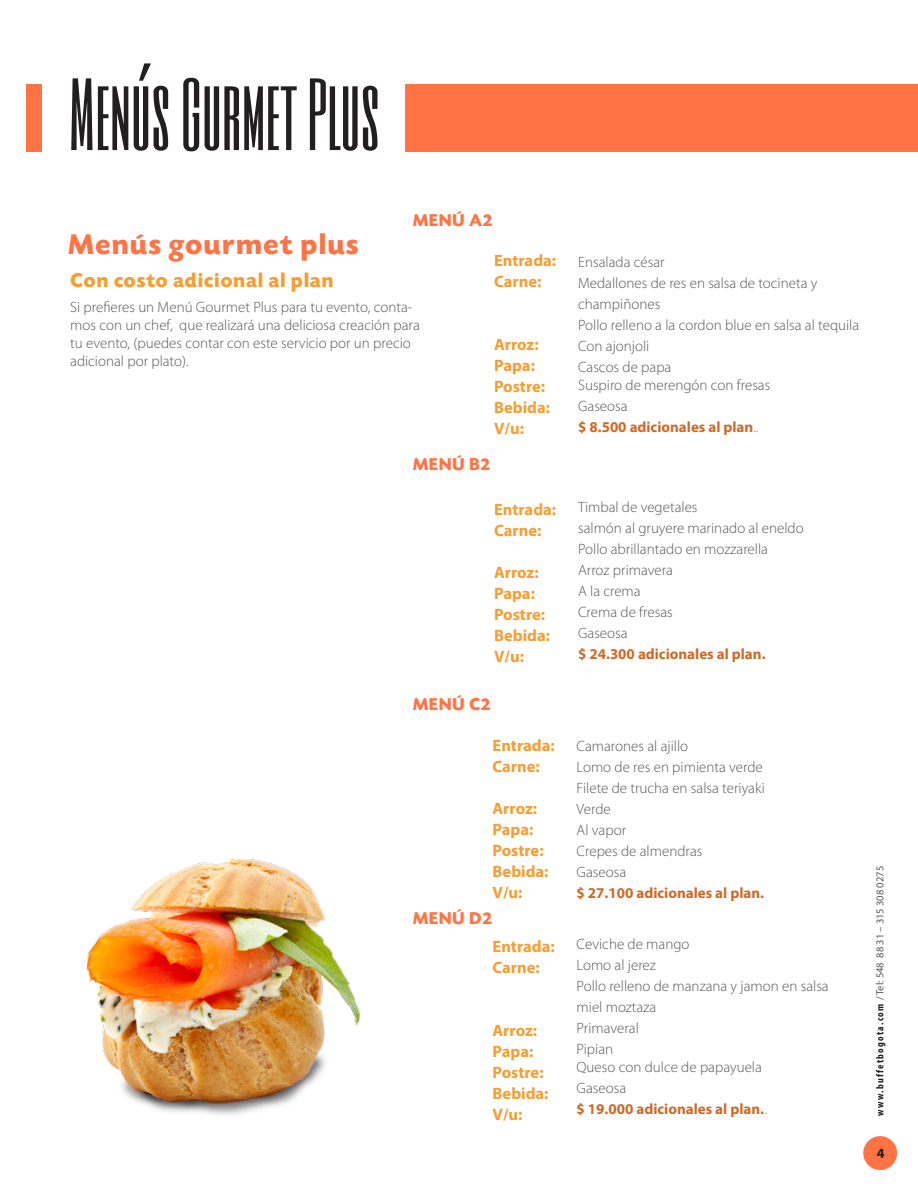
<style>
.page{position:relative;width:918px;height:1188px;background:#fff}
.page>*{position:absolute;margin:0;border:0;box-sizing:border-box;transform-origin:0 0}
.texto{font:84.9px "Six Caps";color:#231f20}
.texto-2{font:700 30px "Today SHOP";letter-spacing:.06em;color:#ff7345}
.texto-3{font:700 21px "Today SHOP";letter-spacing:.06em;color:#f89d31}
.texto_regular{font:700 18px "Today SHOP";letter-spacing:.06em;color:#ff7345}
.texto_regular-2{font:700 16.5px "Myriad Pro";color:#f89d31}
.texto-4{font:300 15px/18px "Myriad Pro";color:#57585a}
.texto-5{font:700 15px "Myriad Pro";color:#cf6926}
.t1{font:700 14.1px "Myriad Pro";color:#231f20}
.t2{font:10.5px "Myriad Pro";color:#57585a}
.s1{font-weight:300}
.s2{font-weight:300;color:#ff7345}
.s3{font-weight:700;font-stretch:condensed;color:#231f20}
</style>
<div class="page">
<div style="left:863px;top:1136px;width:34px;height:34px;background:#ff7345;border-radius:50%"></div>
<div style="left:405px;top:84px;width:513px;height:68px;background:#ff7345"></div>
<img style="left:86px;top:859px;width:275px;height:256px">
<div style="left:26px;top:84px;width:15px;height:68px;background:#ff7345"></div>
<p class="texto" style="left:69px;top:55px;width:313px">Menús Gurmet Plus</p>
<p class="texto-2" style="left:69px;top:229px;width:291px">Menús gourmet plus</p>
<p class="texto-3" style="left:71px;top:269px;width:264px">Con costo adicional al plan</p>
<p class="texto_regular" style="left:413px;top:211px;width:81px">MENÚ A2</p>
<p class="texto_regular-2" style="left:494px;top:250px;width:64px">Entrada:</p>
<p class="texto_regular-2" style="left:494px;top:271px;width:49px">Carne:</p>
<p class="texto-4" style="left:70px;top:298px;width:351px">Si prefieres un Menú Gourmet Plus para tu evento, conta&shy;mos con un chef, que realizará una deliciosa creación para tu evento, (puedes contar con este servicio por un precio adicional por plato).</p>
<p class="texto_regular-2" style="left:494px;top:334px;width:46px">Arroz:</p>
<p class="texto_regular-2" style="left:494px;top:355px;width:42px">Papa:</p>
<p class="texto_regular-2" style="left:494px;top:376px;width:53px">Postre:</p>
<p class="texto_regular-2" style="left:494px;top:397px;width:58px">Bebida:</p>
<p class="texto_regular-2" style="left:494px;top:418px;width:31px">V/u:</p>
<p class="texto_regular" style="left:413px;top:455px;width:79px">MENÚ B2</p>
<p class="texto_regular-2" style="left:494px;top:499px;width:64px">Entrada:</p>
<p class="texto_regular-2" style="left:494px;top:520px;width:49px">Carne:</p>
<p class="texto_regular-2" style="left:494px;top:562px;width:46px">Arroz:</p>
<p class="texto_regular-2" style="left:494px;top:583px;width:42px">Papa:</p>
<p class="texto_regular-2" style="left:494px;top:604px;width:53px">Postre:</p>
<p class="texto_regular-2" style="left:494px;top:625px;width:58px">Bebida:</p>
<p class="texto_regular-2" style="left:494px;top:646px;width:31px">V/u:</p>
<p class="texto_regular" style="left:413px;top:695px;width:79px">MENÚ C2</p>
<p class="texto_regular-2" style="left:493px;top:735px;width:64px">Entrada:</p>
<p class="texto_regular-2" style="left:493px;top:756px;width:49px">Carne:</p>
<p class="texto_regular-2" style="left:493px;top:798px;width:46px">Arroz:</p>
<p class="texto_regular-2" style="left:493px;top:819px;width:42px">Papa:</p>
<p class="texto_regular-2" style="left:493px;top:840px;width:53px">Postre:</p>
<p class="texto_regular-2" style="left:493px;top:861px;width:58px">Bebida:</p>
<p class="texto_regular-2" style="left:493px;top:882px;width:31px">V/u:</p>
<p class="texto_regular" style="left:413px;top:909px;width:80px">MENÚ D2</p>
<p class="texto_regular-2" style="left:493px;top:936px;width:64px">Entrada:</p>
<p class="texto_regular-2" style="left:493px;top:957px;width:49px">Carne:</p>
<p class="texto_regular-2" style="left:493px;top:1020px;width:46px">Arroz:</p>
<p class="texto_regular-2" style="left:493px;top:1041px;width:42px">Papa:</p>
<p class="texto_regular-2" style="left:493px;top:1062px;width:53px">Postre:</p>
<p class="texto_regular-2" style="left:493px;top:1083px;width:58px">Bebida:</p>
<p class="texto_regular-2" style="left:493px;top:1104px;width:31px">V/u:</p>
<p class="texto-4" style="left:578px;top:253px;width:88px">Ensalada césar</p>
<p class="texto-4" style="left:578px;top:272px;width:241px;line-height:21px">Medallones de res en salsa de tocineta y champiñones</p>
<p class="texto-4" style="left:578px;top:316px;width:283px">Pollo relleno a la cordon blue en salsa al tequila</p>
<p class="texto-4" style="left:578px;top:337px;width:73px">Con ajonjoli</p>
<p class="texto-4" style="left:578px;top:358px;width:95px">Cascos de papa</p>
<p class="texto-4" style="left:578px;top:376px;width:194px">Suspiro de merengón con fresas</p>
<p class="texto-4" style="left:578px;top:397px;width:51px">Gaseosa</p>
<p class="texto-5" style="left:578px;top:417px;width:182px">$ 8.500 adicionales al plan<span class="s1">.</span><span class="s2">.</span></p>
<p class="texto-4" style="left:578px;top:498px;width:121px">Timbal de vegetales</p>
<p class="texto-4" style="left:578px;top:519px;width:227px">salmón al gruyere marinado al eneldo</p>
<p class="texto-4" style="left:578px;top:540px;width:191px">Pollo abrillantado en mozzarella</p>
<p class="texto-4" style="left:578px;top:561px;width:96px">Arroz primavera</p>
<p class="texto-4" style="left:578px;top:582px;width:64px">A la crema</p>
<p class="texto-4" style="left:578px;top:603px;width:96px">Crema de fresas</p>
<p class="texto-4" style="left:578px;top:624px;width:51px">Gaseosa</p>
<p class="texto-5" style="left:578px;top:645px;width:189px">$ 24.300 adicionales al plan.</p>
<p class="texto-4" style="left:577px;top:737px;width:113px">Camarones al ajillo</p>
<p class="texto-4" style="left:577px;top:758px;width:188px">Lomo de res en pimienta verde</p>
<p class="texto-4" style="left:577px;top:779px;width:190px">Filete de trucha en salsa teriyaki</p>
<p class="texto-4" style="left:577px;top:800px;width:36px">Verde</p>
<p class="texto-4" style="left:577px;top:821px;width:51px">Al vapor</p>
<p class="texto-4" style="left:577px;top:842px;width:127px">Crepes de almendras</p>
<p class="texto-4" style="left:577px;top:863px;width:51px">Gaseosa</p>
<p class="texto-5" style="left:577px;top:883px;width:189px">$ 27.100 adicionales al plan.</p>
<p class="texto-4" style="left:577px;top:935px;width:114px">Ceviche de mango</p>
<p class="texto-4" style="left:577px;top:956px;width:81px">Lomo al jerez</p>
<p class="texto-4" style="left:577px;top:977px;width:254px">Pollo relleno de manzana y jamon en salsa</p>
<p class="texto-4" style="left:577px;top:998px;width:81px">miel moztaza</p>
<p class="texto-4" style="left:577px;top:1019px;width:64px">Primaveral</p>
<p class="texto-4" style="left:577px;top:1040px;width:38px">Pipian</p>
<p class="texto-4" style="left:577px;top:1058px;width:187px">Queso con dulce de papayuela</p>
<p class="texto-4" style="left:577px;top:1079px;width:51px">Gaseosa</p>
<p class="texto-5" style="left:577px;top:1100px;width:192px">$ 19.000 adicionales al plan.<span class="s2">.</span></p>
<p class="t2" style="left:874px;top:1116px;width:252px;rotate:-90deg"><span class="s3">www.buffetbogota.com</span> / Tel: 548 88 31 – 315 308 0275</p>
<p class="t1" style="left:877px;top:1144px;width:9px">4</p>
</div>
